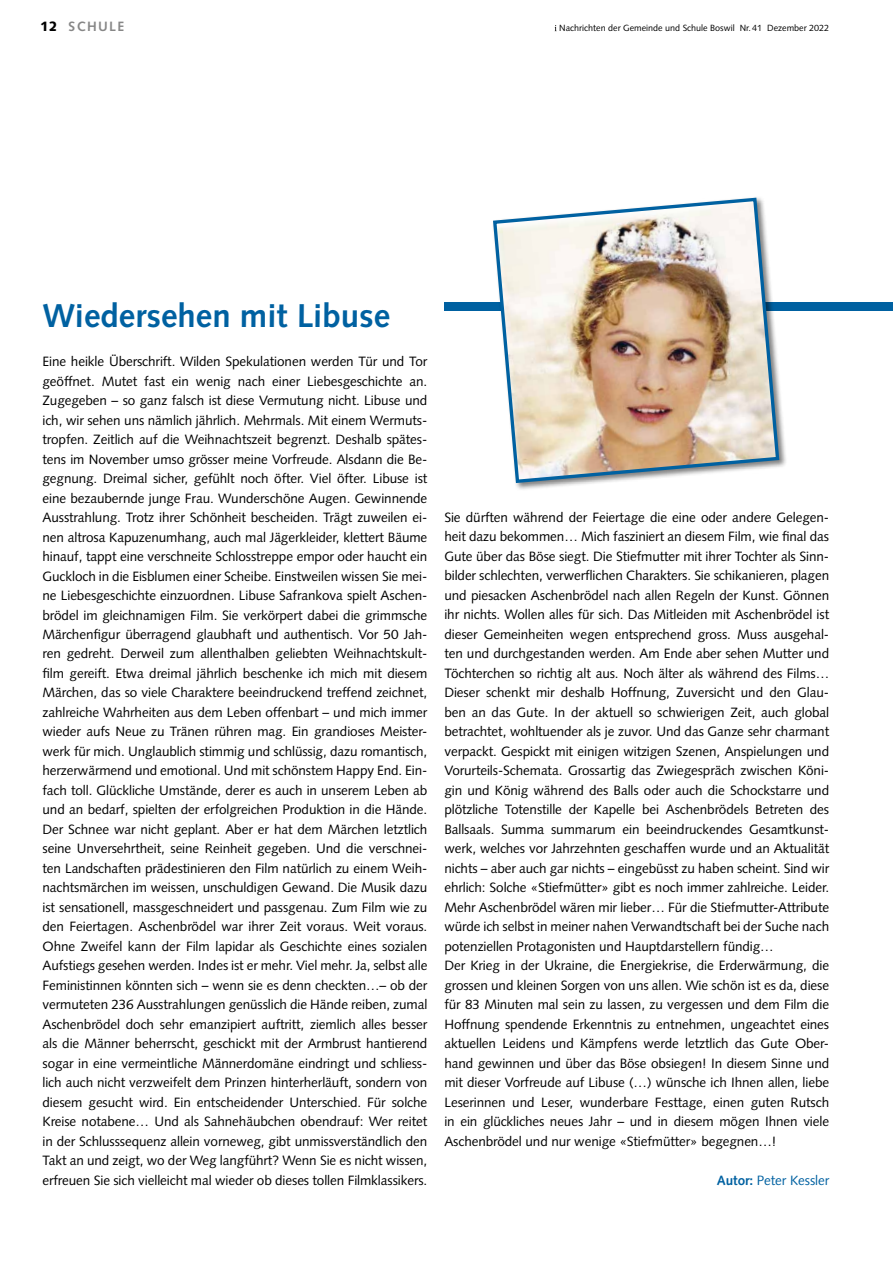
<style>
.page{position:relative;width:893px;height:1263px;background:#fff}
.page>*{position:absolute;margin:0;border:0;box-sizing:border-box;transform-origin:0 0}
.t1{font:700 33px "Syntax LT Std";color:#0061a1}
.t2{font:13.5px/19.5px "Syntax LT Std";letter-spacing:-.005em;color:#000;text-align:justify}
.t3{font:13.5px "Syntax LT Std";letter-spacing:-.005em;color:#0061a1}
.t4{font:700 13.5px "Syntax LT Std";letter-spacing:.1em;color:#878787}
.t5{font:9px "Syntax LT Std";color:#000}
.s1{font-weight:900;color:#000}
.s2{font-weight:700}
</style>
<div class="page">
<div style="left:444px;top:302px;width:449px;height:8px;background:#0061a1"></div>
<div style="left:492px;top:196px;width:295px;height:295px;background:#000;opacity:.5"></div>
<img style="left:491px;top:196px;width:290px;height:289px">
<p class="t4" style="left:40px;top:19px;width:86px"><span class="s1">12</span> SCHULE</p>
<p class="t5" style="left:559px;top:23px;width:271px">Nachrichten der Gemeinde und Schule Boswil Nr.41 Dezember 2022</p>
<h1 class="t1" style="left:43px;top:296px;width:349px">Wiedersehen mit Libuse</h1>
<p class="t2" style="left:43px;top:352px;width:386px">Eine heikle Überschrift. Wilden Spekulationen werden Tür und Tor geöffnet. Mutet fast ein wenig nach einer Liebesgeschichte an.<br>Zugegeben – so ganz falsch ist diese Vermutung nicht. Libuse und ich, wir sehen uns nämlich jährlich. Mehrmals. Mit einem Wermuts&shy;tropfen. Zeitlich auf die Weihnachtszeit begrenzt. Deshalb spätes&shy;tens im November umso grösser meine Vorfreude. Alsdann die Be&shy;gegnung. Dreimal sicher, gefühlt noch öfter. Viel öfter. Libuse ist eine bezaubernde junge Frau. Wunderschöne Augen. Gewinnende Ausstrahlung. Trotz ihrer Schönheit bescheiden. Trägt zuweilen ei&shy;nen altrosa Kapuzenumhang, auch mal Jägerkleider, klettert Bäume hinauf, tappt eine verschneite Schlosstreppe empor oder haucht ein Guckloch in die Eisblumen einer Scheibe. Einstweilen wissen Sie mei&shy;ne Liebesgeschichte einzuordnen. Libuse Safrankova spielt Aschen&shy;brödel im gleichnamigen Film. Sie verkörpert dabei die grimmsche Märchenfigur überragend glaubhaft und authentisch. Vor 50 Jah&shy;ren gedreht. Derweil zum allenthalben geliebten Weihnachtskult&shy;film gereift. Etwa dreimal jährlich beschenke ich mich mit diesem Märchen, das so viele Charaktere beeindruckend treffend zeichnet, zahlreiche Wahrheiten aus dem Leben offenbart – und mich immer wieder aufs Neue zu Tränen rühren mag. Ein grandioses Meister&shy;werk für mich. Unglaublich stimmig und schlüssig, dazu romantisch, herzerwärmend und emotional. Und mit schönstem Happy End. Ein&shy;fach toll. Glückliche Umstände, derer es auch in unserem Leben ab und an bedarf, spielten der erfolgreichen Produktion in die Hände.<br>Der Schnee war nicht geplant. Aber er hat dem Märchen letztlich seine Unversehrtheit, seine Reinheit gegeben. Und die verschnei&shy;ten Landschaften prädestinieren den Film natürlich zu einem Weih&shy;nachtsmärchen im weissen, unschuldigen Gewand. Die Musik dazu ist sensationell, massgeschneidert und passgenau. Zum Film wie zu den Feiertagen. Aschenbrödel war ihrer Zeit voraus. Weit voraus.<br>Ohne Zweifel kann der Film lapidar als Geschichte eines sozialen Aufstiegs gesehen werden. Indes ist er mehr. Viel mehr. Ja, selbst alle Feministinnen könnten sich – wenn sie es denn checkten…– ob der vermuteten 236 Ausstrahlungen genüsslich die Hände reiben, zumal Aschenbrödel doch sehr emanzipiert auftritt, ziemlich alles besser als die Männer beherrscht, geschickt mit der Armbrust hantierend sogar in eine vermeintliche Männerdomäne eindringt und schliess&shy;lich auch nicht verzweifelt dem Prinzen hinterherläuft, sondern von diesem gesucht wird. Ein entscheidender Unterschied. Für solche Kreise notabene… Und als Sahnehäubchen obendrauf: Wer reitet in der Schlusssequenz allein vorneweg, gibt unmissverständlich den Takt an und zeigt, wo der Weg langführt? Wenn Sie es nicht wissen, erfreuen Sie sich vielleicht mal wieder ob dieses tollen Filmklassikers.</p>
<p class="t2" style="left:444px;top:507px;width:386px;text-align:left">Sie dürften während der Feiertage die eine oder andere Gelegen&shy;heit dazu bekommen… Mich fasziniert an diesem Film, wie final das Gute über das Böse siegt. Die Stiefmutter mit ihrer Tochter als Sinn&shy;bilder schlechten, verwerflichen Charakters. Sie schikanieren, plagen und piesacken Aschenbrödel nach allen Regeln der Kunst. Gönnen ihr nichts. Wollen alles für sich. Das Mitleiden mit Aschenbrödel ist dieser Gemeinheiten wegen entsprechend gross. Muss ausgehal&shy;ten und durchgestanden werden. Am Ende aber sehen Mutter und Töchterchen so richtig alt aus. Noch älter als während des Films… Dieser schenkt mir deshalb Hoffnung, Zuversicht und den Glau&shy;ben an das Gute. In der aktuell so schwierigen Zeit, auch global betrachtet, wohltuender als je zuvor. Und das Ganze sehr charmant verpackt. Gespickt mit einigen witzigen Szenen, Anspielungen und Vorurteils-Schemata. Grossartig das Zwiegespräch zwischen Köni&shy;gin und König während des Balls oder auch die Schockstarre und plötzliche Totenstille der Kapelle bei Aschenbrödels Betreten des Ballsaals. Summa summarum ein beeindruckendes Gesamtkunst&shy;werk, welches vor Jahrzehnten geschaffen wurde und an Aktualität nichts – aber auch gar nichts – eingebüsst zu haben scheint. Sind wir ehrlich: Solche «Stiefmütter» gibt es noch immer zahlreiche. Leider.<br>Mehr Aschenbrödel wären mir lieber… Für die Stiefmutter--Attribute würde ich selbst in meiner nahen Verwandtschaft bei der Suche nach potenziellen Protagonisten und Hauptdarstellern fündig…<br>Der Krieg in der Ukraine, die Energiekrise, die Erderwärmung, die grossen und kleinen Sorgen von uns allen. Wie schön ist es da, diese für 83 Minuten mal sein zu lassen, zu vergessen und dem Film die Hoffnung spendende Erkenntnis zu entnehmen, ungeachtet eines aktuellen Leidens und Kämpfens werde letztlich das Gute Ober&shy;hand gewinnen und über das Böse obsiegen! In diesem Sinne und mit dieser Vorfreude auf Libuse (…) wünsche ich Ihnen allen, liebe Leserinnen und Leser, wunderbare Festtage, einen guten Rutsch in ein glückliches neues Jahr – und in diesem mögen Ihnen viele Aschenbrödel und nur wenige «Stiefmütter» begegnen…!</p>
<p class="t3" style="left:717px;top:1172px;width:114px"><span class="s2">Autor:</span> Peter Kessler</p>
</div>
